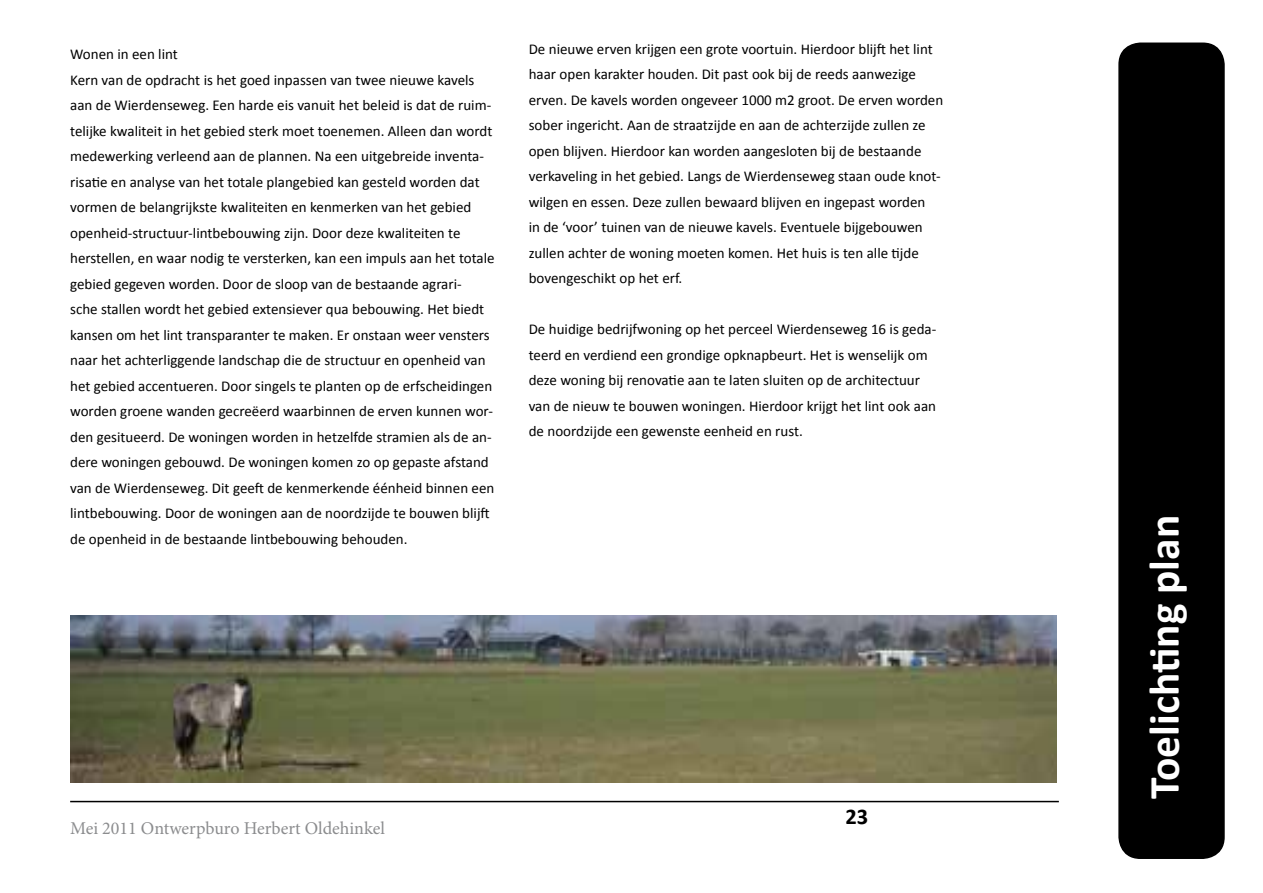
<style>
.page{position:relative;width:1263px;height:893px;background:#fff}
.page>*{position:absolute;margin:0;border:0;box-sizing:border-box;transform-origin:0 0}
.t1{font:700 43.5px "Calibri";color:#fff}
.t2{font:700 22.5px "Calibri";color:#000}
.t3{font:18px "Minion Pro";color:#8b8c8e}
.t4{font:15px/25.5px "Calibri";color:#000}
</style>
<div class="page">
<div style="left:1119px;top:43px;width:105px;height:815px;background:#000;border-radius:21px"></div>
<div style="left:1118px;top:43px;width:107px;height:816px;border:2px solid #000;border-radius:21px"></div>
<hr style="left:70px;top:801px;width:989px;height:1px;background:#000">
<img style="left:70px;top:616px;width:987px;height:166px">
<p class="t4" style="left:70px;top:41px;width:426px">Wonen in een lint<br>Kern van de opdracht is het goed inpassen van twee nieuwe kavels aan de Wierdenseweg. Een harde eis vanuit het beleid is dat de ruim&shy;telijke kwaliteit in het gebied sterk moet toenemen. Alleen dan wordt medewerking verleend aan de plannen. Na een uitgebreide inventa&shy;risatie en analyse van het totale plangebied kan gesteld worden dat vormen de belangrijkste kwaliteiten en kenmerken van het gebied openheid-structuur-lintbebouwing zijn. Door deze kwaliteiten te herstellen, en waar nodig te versterken, kan een impuls aan het totale gebied gegeven worden. Door de sloop van de bestaande agrari-<br>sche stallen wordt het gebied extensiever qua bebouwing. Het biedt kansen om het lint transparanter te maken. Er onstaan weer vensters naar het achterliggende landschap die de structuur en openheid van het gebied accentueren. Door singels te planten op de erfscheidingen worden groene wanden gecreëerd waarbinnen de erven kunnen wor&shy;den gesitueerd. De woningen worden in hetzelfde stramien als de an&shy;dere woningen gebouwd. De woningen komen zo op gepaste afstand van de Wierdenseweg. Dit geeft de kenmerkende éénheid binnen een lintbebouwing. Door de woningen aan de noordzijde te bouwen blijft de openheid in de bestaande lintbebouwing behouden.</p>
<p class="t4" style="left:529px;top:35px;width:416px">De nieuwe erven krijgen een grote voortuin. Hierdoor blijft het lint haar open karakter houden. Dit past ook bij de reeds aanwezige erven. De kavels worden ongeveer 1000 m2 groot. De erven worden sober ingericht. Aan de straatzijde en aan de achterzijde zullen ze open blijven. Hierdoor kan worden aangesloten bij de bestaande verkaveling in het gebied. Langs de Wierdenseweg staan oude knot&shy;wilgen en essen. Deze zullen bewaard blijven en ingepast worden<br>in de ‘voor’ tuinen van de nieuwe kavels. Eventuele bijgebouwen zullen achter de woning moeten komen. Het huis is ten alle tijde bovengeschikt op het erf.</p>
<p class="t4" style="left:529px;top:316px;width:409px">De huidige bedrijfwoning op het perceel Wierdenseweg 16 is geda&shy;teerd en verdiend een grondige opknapbeurt. Het is wenselijk om deze woning bij renovatie aan te laten sluiten op de architectuur van de nieuw te bouwen woningen. Hierdoor krijgt het lint ook aan de noordzijde een gewenste eenheid en rust.</p>
<p class="t3" style="left:70px;top:816px;width:316px">Mei 2011 Ontwerpburo Herbert Oldehinkel</p>
<h2 class="t2" style="left:845px;top:802px;width:24px">23</h2>
<h1 class="t1" style="left:1137px;top:799px;width:285px;rotate:-90deg">Toelichting plan</h1>
</div>
